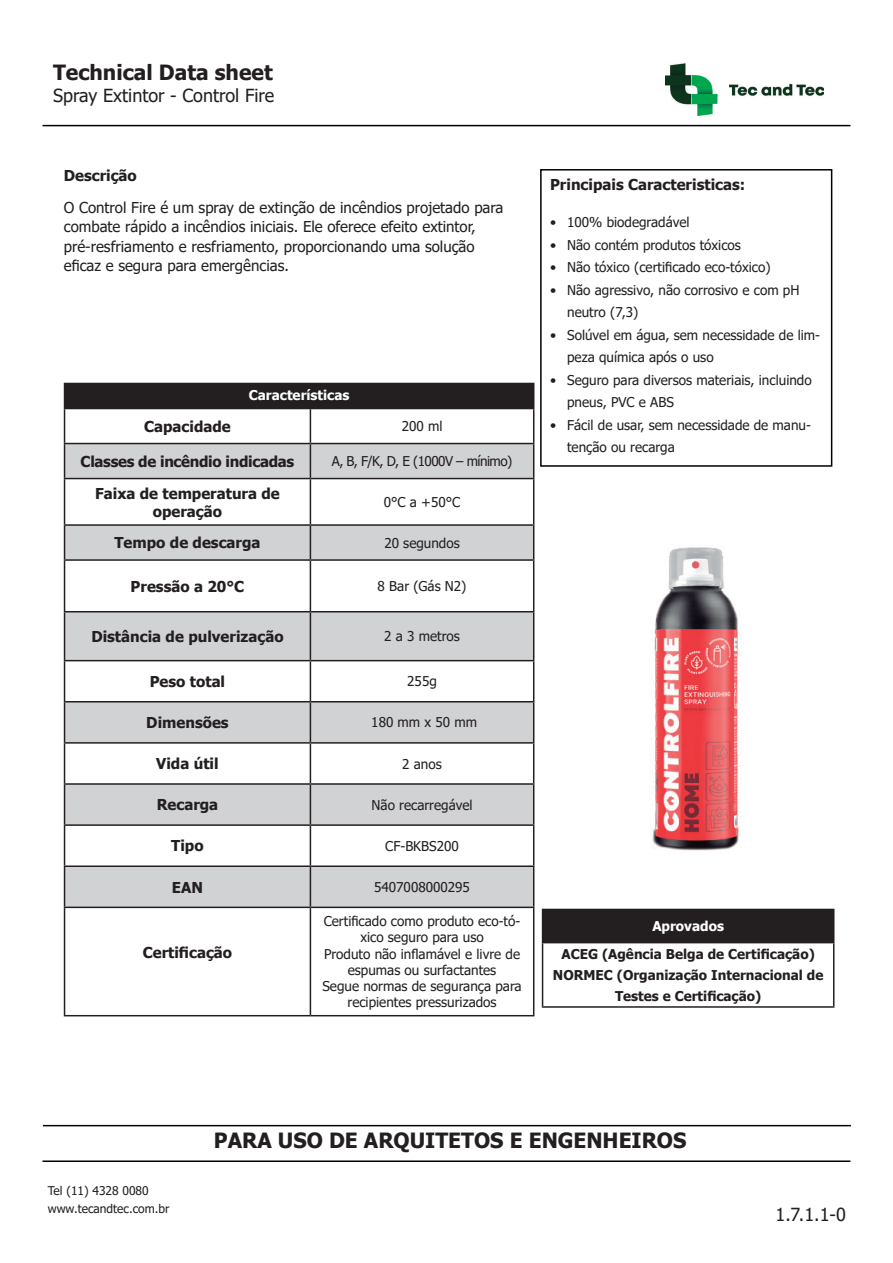
<style>
.page{position:relative;width:893px;height:1263px;background:#fff}
.page>*{position:absolute;margin:0;border:0;box-sizing:border-box;transform-origin:0 0}
.t1{font:700 21px "Tahoma";color:#231f20}
.t2{font:18px "Tahoma";color:#231f20}
.t3{font:15px/19.5px "Tahoma";color:#231f20}
.t4{font:700 15px/18px "Tahoma";color:#231f20;text-align:center}
.t5{font:700 15px "Tahoma";letter-spacing:-.02em;color:#231f20}
.t6{font:13.5px/16.2px "Tahoma";color:#231f20}
.t7{font:700 13.5px/21px "Tahoma";color:#231f20;text-align:center}
.t8{font:13.5px "Tahoma";letter-spacing:-.04em;color:#231f20}
.t9{font:700 13.5px "Tahoma";color:#fff}
.t10{font:12px/18px "Tahoma";color:#231f20}
</style>
<div class="page">
<div style="left:540px;top:169px;width:292px;height:298px;border:2px solid #000"></div>
<div style="left:65px;top:383px;width:469px;height:25px;background:#231f20"></div>
<svg style="left:65px;top:444px;width:468px;height:462px;fill:#d1d2d4"></svg>
<hr style="left:64px;top:408px;width:246px;height:1px;background:#231f20">
<hr style="left:64px;top:409px;width:1px;height:34px;background:#231f20">
<hr style="left:310px;top:408px;width:224px;height:1px;background:#231f20">
<hr style="left:310px;top:409px;width:1px;height:34px;background:#231f20">
<hr style="left:533px;top:409px;width:1px;height:34px;background:#231f20">
<hr style="left:64px;top:443px;width:246px;height:1px;background:#231f20">
<hr style="left:64px;top:444px;width:1px;height:34px;background:#231f20">
<hr style="left:310px;top:443px;width:224px;height:1px;background:#231f20">
<hr style="left:310px;top:444px;width:1px;height:34px;background:#231f20">
<hr style="left:533px;top:444px;width:1px;height:34px;background:#231f20">
<hr style="left:64px;top:478px;width:246px;height:1px;background:#231f20">
<hr style="left:64px;top:479px;width:1px;height:45px;background:#231f20">
<hr style="left:310px;top:478px;width:224px;height:1px;background:#231f20">
<hr style="left:310px;top:479px;width:1px;height:45px;background:#231f20">
<hr style="left:533px;top:479px;width:1px;height:45px;background:#231f20">
<hr style="left:64px;top:524px;width:246px;height:2px;background:#231f20">
<hr style="left:64px;top:526px;width:1px;height:33px;background:#231f20">
<hr style="left:310px;top:524px;width:224px;height:2px;background:#231f20">
<hr style="left:310px;top:526px;width:1px;height:33px;background:#231f20">
<hr style="left:533px;top:526px;width:1px;height:33px;background:#231f20">
<hr style="left:64px;top:559px;width:246px;height:2px;background:#231f20">
<hr style="left:64px;top:561px;width:1px;height:50px;background:#231f20">
<hr style="left:310px;top:559px;width:224px;height:2px;background:#231f20">
<hr style="left:310px;top:561px;width:1px;height:50px;background:#231f20">
<hr style="left:533px;top:561px;width:1px;height:50px;background:#231f20">
<hr style="left:64px;top:611px;width:246px;height:1px;background:#231f20">
<hr style="left:64px;top:612px;width:1px;height:48px;background:#231f20">
<hr style="left:310px;top:611px;width:224px;height:1px;background:#231f20">
<hr style="left:310px;top:612px;width:1px;height:48px;background:#231f20">
<hr style="left:533px;top:612px;width:1px;height:48px;background:#231f20">
<hr style="left:64px;top:660px;width:246px;height:1px;background:#231f20">
<hr style="left:64px;top:661px;width:1px;height:40px;background:#231f20">
<hr style="left:310px;top:660px;width:224px;height:1px;background:#231f20">
<hr style="left:310px;top:661px;width:1px;height:40px;background:#231f20">
<hr style="left:533px;top:661px;width:1px;height:40px;background:#231f20">
<hr style="left:64px;top:701px;width:246px;height:1px;background:#231f20">
<hr style="left:64px;top:702px;width:1px;height:40px;background:#231f20">
<hr style="left:310px;top:701px;width:224px;height:1px;background:#231f20">
<hr style="left:310px;top:702px;width:1px;height:40px;background:#231f20">
<hr style="left:533px;top:702px;width:1px;height:40px;background:#231f20">
<hr style="left:64px;top:742px;width:246px;height:2px;background:#231f20">
<hr style="left:64px;top:744px;width:1px;height:39px;background:#231f20">
<hr style="left:310px;top:742px;width:224px;height:2px;background:#231f20">
<hr style="left:310px;top:744px;width:1px;height:39px;background:#231f20">
<hr style="left:533px;top:744px;width:1px;height:39px;background:#231f20">
<hr style="left:64px;top:783px;width:246px;height:2px;background:#231f20">
<hr style="left:64px;top:785px;width:1px;height:39px;background:#231f20">
<hr style="left:310px;top:783px;width:224px;height:2px;background:#231f20">
<hr style="left:310px;top:785px;width:1px;height:39px;background:#231f20">
<hr style="left:533px;top:785px;width:1px;height:39px;background:#231f20">
<hr style="left:64px;top:824px;width:246px;height:2px;background:#231f20">
<hr style="left:64px;top:826px;width:1px;height:39px;background:#231f20">
<hr style="left:310px;top:824px;width:224px;height:2px;background:#231f20">
<hr style="left:310px;top:826px;width:1px;height:39px;background:#231f20">
<hr style="left:533px;top:826px;width:1px;height:39px;background:#231f20">
<hr style="left:64px;top:865px;width:246px;height:2px;background:#231f20">
<hr style="left:64px;top:867px;width:1px;height:39px;background:#231f20">
<hr style="left:310px;top:865px;width:224px;height:2px;background:#231f20">
<hr style="left:310px;top:867px;width:1px;height:39px;background:#231f20">
<hr style="left:533px;top:867px;width:1px;height:39px;background:#231f20">
<hr style="left:64px;top:906px;width:246px;height:2px;background:#231f20">
<hr style="left:64px;top:908px;width:1px;height:107px;background:#231f20">
<hr style="left:310px;top:906px;width:224px;height:2px;background:#231f20">
<hr style="left:310px;top:908px;width:1px;height:107px;background:#231f20">
<hr style="left:533px;top:908px;width:1px;height:107px;background:#231f20">
<hr style="left:64px;top:1015px;width:246px;height:1px;background:#231f20">
<hr style="left:310px;top:1015px;width:224px;height:1px;background:#231f20">
<hr style="left:64px;top:383px;width:246px;height:1px;background:#231f20">
<svg style="left:64px;top:384px;width:1px;height:24px"></svg>
<img style="left:652px;top:547px;width:89px;height:304px">
<div style="left:543px;top:909px;width:291px;height:34px;background:#231f20"></div>
<hr style="left:542px;top:910px;width:1px;height:32px;background:#231f20">
<hr style="left:542px;top:943px;width:1px;height:63px;background:#231f20">
<hr style="left:833px;top:943px;width:1px;height:63px;background:#231f20">
<hr style="left:542px;top:909px;width:292px;height:1px;background:#231f20">
<hr style="left:542px;top:942px;width:292px;height:1px;background:#231f20">
<hr style="left:542px;top:1006px;width:292px;height:2px;background:#231f20">
<hr style="left:43px;top:1160px;width:807px;height:2px;background:#000">
<hr style="left:43px;top:1125px;width:808px;height:1px;background:#000">
<hr style="left:43px;top:125px;width:807px;height:1px;background:#000">
<img style="left:665px;top:64px;width:159px;height:52px">
<h1 class="t1" style="left:53px;top:58px;width:221px">Technical Data sheet</h1>
<h2 class="t2" style="left:53px;top:84px;width:223px">Spray Extintor - Control Fire</h2>
<p class="t4" style="left:64px;top:167px;width:75px">Descrição</p>
<p class="t3" style="left:64px;top:198px;width:441px">O Control Fire é um spray de extinção de incêndios projetado para combate rápido a incêndios iniciais. Ele oferece efeito extintor, pré-resfriamento e resfriamento, proporcionando uma solução eficaz e segura para emergências.</p>
<p class="t9" style="left:249px;top:385px;width:102px">Características</p>
<p class="t4" style="left:144px;top:418px;width:88px">Capacidade</p>
<p class="t6" style="left:402px;top:419px;width:42px">200 ml</p>
<p class="t5" style="left:81px;top:451px;width:215px">Classes de incêndio indicadas</p>
<p class="t8" style="left:332px;top:452px;width:182px">A, B, F/K, D, E (1000V – mínimo)</p>
<p class="t4" style="left:95px;top:485px;width:186px">Faixa de temperatura de operação</p>
<p class="t6" style="left:384px;top:495px;width:78px">0°C a +50°C</p>
<p class="t4" style="left:114px;top:534px;width:148px">Tempo de descarga</p>
<p class="t6" style="left:384px;top:535px;width:77px">20 segundos</p>
<p class="t4" style="left:131px;top:578px;width:115px">Pressão a 20°C</p>
<p class="t6" style="left:378px;top:579px;width:90px">8 Bar (Gás N2)</p>
<p class="t4" style="left:91px;top:628px;width:194px">Distância de pulverização</p>
<p class="t6" style="left:384px;top:629px;width:77px">2 a 3 metros</p>
<p class="t4" style="left:150px;top:673px;width:77px">Peso total</p>
<p class="t6" style="left:407px;top:674px;width:31px">255g</p>
<p class="t4" style="left:146px;top:714px;width:84px">Dimensões</p>
<p class="t6" style="left:371px;top:715px;width:107px">180 mm x 50 mm</p>
<p class="t4" style="left:156px;top:755px;width:64px">Vida útil</p>
<p class="t6" style="left:402px;top:756px;width:41px">2 anos</p>
<p class="t4" style="left:157px;top:796px;width:63px">Recarga</p>
<p class="t6" style="left:372px;top:797px;width:102px">Não recarregável</p>
<p class="t4" style="left:171px;top:837px;width:34px">Tipo</p>
<p class="t6" style="left:385px;top:838px;width:75px">CF-BKBS200</p>
<p class="t4" style="left:172px;top:879px;width:33px">EAN</p>
<p class="t6" style="left:374px;top:880px;width:97px">5407008000295</p>
<p class="t4" style="left:550px;top:176px;width:197px">Principais Caracteristicas:</p>
<p class="t6" style="left:550px;top:215px;width:141px">• 100% biodegradável</p>
<p class="t6" style="left:550px;top:237px;width:192px">• Não contém produtos tóxicos</p>
<p class="t6" style="left:550px;top:260px;width:222px">• Não tóxico (certificado eco-tóxico)</p>
<p class="t6" style="left:567px;top:279px;width:234px;line-height:22.5px;text-indent:-17px">• Não agressivo, não corrosivo e com pH neutro (7,3)</p>
<p class="t6" style="left:567px;top:324px;width:254px;line-height:22.5px;text-indent:-17px">• Solúvel em água, sem necessidade de lim&shy;peza química após o uso</p>
<p class="t6" style="left:567px;top:369px;width:246px;line-height:22.5px;text-indent:-17px">• Seguro para diversos materiais, incluindo pneus, PVC e ABS</p>
<p class="t6" style="left:567px;top:414px;width:245px;line-height:22.5px;text-indent:-17px">• Fácil de usar, sem necessidade de manu&shy;tenção ou recarga</p>
<p class="t4" style="left:143px;top:944px;width:91px">Certificação</p>
<p class="t6" style="left:322px;top:914px;width:201px;text-align:center">Certificado como produto eco-tó&shy;xico seguro para uso<br>Produto não inflamável e livre de espumas ou surfactantes<br>Segue normas de segurança para recipientes pressurizados</p>
<p class="t9" style="left:652px;top:917px;width:73px">Aprovados</p>
<p class="t7" style="left:553px;top:944px;width:272px">ACEG (Agência Belga de Certificação)<br>NORMEC (Organização Internacional de<br>Testes e Certificação)</p>
<p class="t10" style="left:48px;top:1182px;width:123px">Tel (11) 4328 0080 www.tecandtec.com.br</p>
<h1 class="t1" style="left:214px;top:1126px;width:474px">PARA USO DE ARQUITETOS E ENGENHEIROS</h1>
<h2 class="t2" style="left:776px;top:1202px;width:72px">1.7.1.1-0</h2>
</div>
